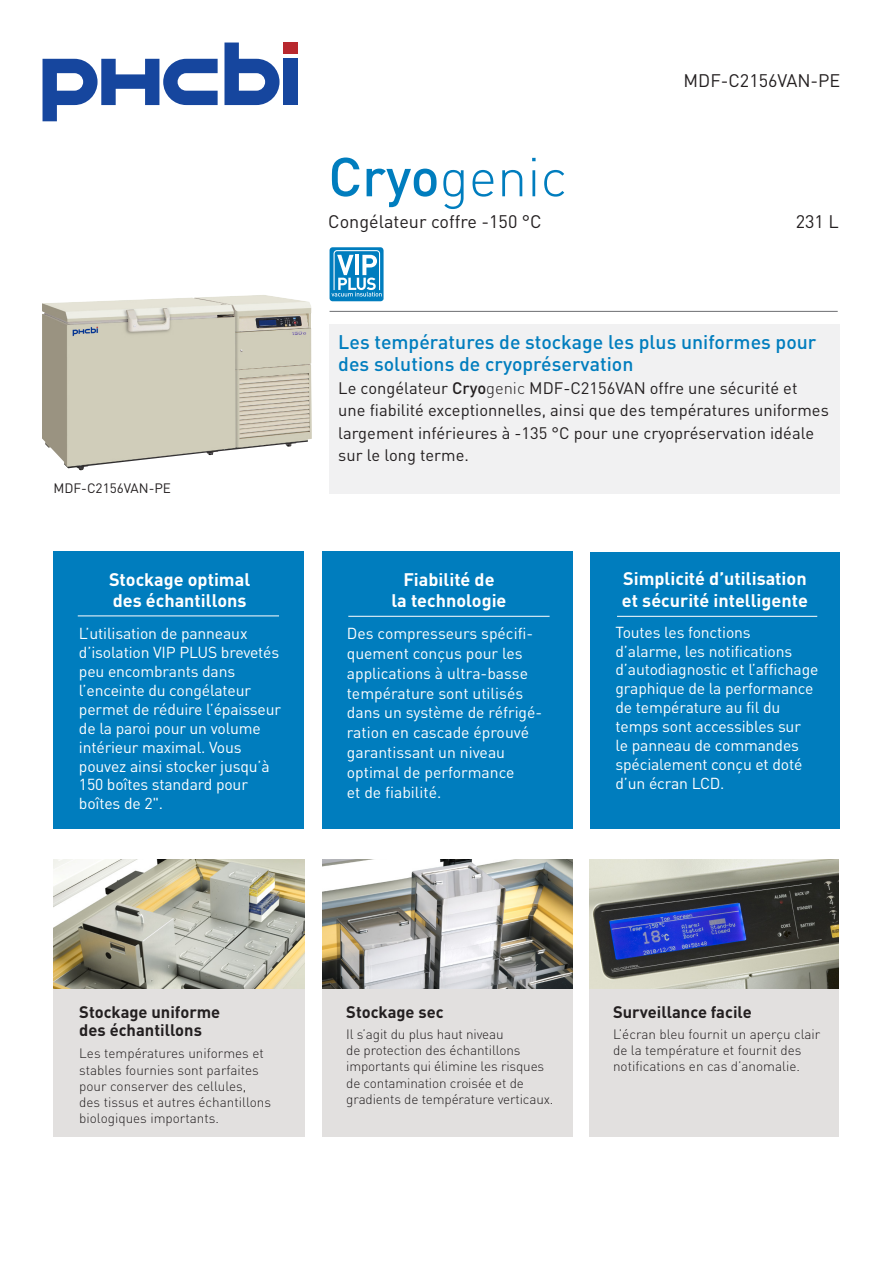
<style>
.page{position:relative;width:893px;height:1263px;background:#fff}
.page>*{position:absolute;margin:0;border:0;box-sizing:border-box;transform-origin:0 0}
.t1{font:300 54px "DINOT";color:#007dbe}
.t2{font:500 19.5px/22.5px "DINOT";color:#007dbe}
.t3{font:700 18px/21.6px "DINOT";color:#fff}
.t4{font:18px "DINOT";color:#231f20}
.t5{font:16.5px/22.5px "DINOT";color:#231f20}
.t6{font:700 16.5px/18px "DINOT";color:#231f20}
.t7{font:15.75px/18.9px "DINOT";letter-spacing:-.01em;color:#fff}
.t8{font:300 13.5px/16.2px "DINOT";color:#231f20}
.t9{font:13.5px "DINOT";color:#231f20}
.s1{font-weight:500}
.s2{font-weight:300}
</style>
<div class="page">
<div style="left:283px;top:59px;width:15px;height:46px;background:#16469e"></div>
<svg style="left:43px;top:59px;width:175px;height:62px"></svg>
<svg style="left:224px;top:43px;width:56px;height:62px"></svg>
<div style="left:283px;top:43px;width:15px;height:11px;background:#b8282e"></div>
<div style="left:330px;top:324px;width:510px;height:169px;background:#f1f1f2"></div>
<hr style="left:330px;top:311px;width:508px;height:1px;background:#6d6e71">
<div style="left:53px;top:551px;width:251px;height:278px;background:#007dbe"></div>
<div style="left:53px;top:859px;width:251px;height:278px;background:#e2e0df"></div>
<div style="left:322px;top:859px;width:250px;height:278px;background:#e2e0df"></div>
<div style="left:589px;top:859px;width:250px;height:278px;background:#e2e0df"></div>
<div style="left:322px;top:551px;width:250px;height:278px;background:#007dbe"></div>
<div style="left:590px;top:552px;width:249px;height:276px;background:#007dbe"></div>
<hr style="left:78px;top:616px;width:201px;height:1px;background:#fff">
<hr style="left:348px;top:616px;width:202px;height:1px;background:#fff">
<hr style="left:617px;top:616px;width:200px;height:1px;background:#fff">
<img style="left:322px;top:859px;width:250px;height:129px">
<img style="left:53px;top:859px;width:251px;height:129px">
<img style="left:590px;top:859px;width:249px;height:129px">
<svg style="left:330px;top:247px;width:54px;height:54px"></svg>
<img style="left:42px;top:295px;width:270px;height:176px">
<h1 class="t1" style="left:328px;top:144px;width:240px"><span class="s1">Cryo</span>genic</h1>
<p class="t4" style="left:328px;top:210px;width:215px">Congélateur coffre -150 °C</p>
<p class="t4" style="left:684px;top:69px;width:158px">MDF-C2156VAN-PE</p>
<p class="t4" style="left:796px;top:210px;width:44px">231 L</p>
<p class="t9" style="left:53px;top:480px;width:119px">MDF-C2156VAN-PE</p>
<p class="t3" style="left:109px;top:568px;width:143px">Stockage optimal des échantillons</p>
<p class="t7" style="left:79px;top:624px;width:204px">L’utilisation de panneaux d’isolation VIP PLUS brevetés peu encombrants dans l’enceinte du congélateur permet de réduire l’épaisseur de la paroi pour un volume intérieur maximal. Vous pouvez ainsi stocker jusqu’à<br>150 boîtes standard pour boîtes de 2".</p>
<p class="t2" style="left:338px;top:330px;width:480px">Les températures de stockage les plus uniformes pour des solutions de cryopréservation</p>
<p class="t5" style="left:338px;top:376px;width:492px">Le congélateur <span class="s1">Cryo</span><span class="s2">genic</span> MDF-C2156VAN offre une sécurité et une fiabilité exceptionnelles, ainsi que des températures uniformes largement inférieures à -135 °C pour une cryopréservation idéale sur le long terme.</p>
<p class="t3" style="left:391px;top:568px;width:117px;text-align:center">Fiabilité de<br>la technologie</p>
<p class="t7" style="left:347px;top:623px;width:194px;line-height:19.8px">Des compresseurs spécifi&shy;quement conçus pour les applications à ultra-basse température sont utilisés dans un système de réfrigé&shy;ration en cascade éprouvé garantissant un niveau optimal de performance<br>et de fiabilité.</p>
<p class="t3" style="left:622px;top:567px;width:187px">Simplicité d’utilisation et sécurité intelligente</p>
<p class="t7" style="left:615px;top:622px;width:204px">Toutes les fonctions d’alarme, les notifications d’autodiagnostic et l’affichage graphique de la performance de température au fil du temps sont accessibles sur<br>le panneau de commandes spécialement conçu et doté d’un écran LCD.</p>
<p class="t6" style="left:79px;top:1002px;width:143px">Stockage uniforme des échantillons</p>
<p class="t6" style="left:346px;top:1002px;width:99px">Stockage sec</p>
<p class="t8" style="left:79px;top:1045px;width:193px">Les températures uniformes et stables fournies sont parfaites pour conserver des cellules,<br>des tissus et autres échantillons biologiques importants.</p>
<p class="t8" style="left:346px;top:1026px;width:209px">Il s’agit du plus haut niveau<br>de protection des échantillons importants qui élimine les risques de contamination croisée et de gradients de température verticaux.</p>
<p class="t6" style="left:613px;top:1002px;width:140px">Surveillance facile</p>
<p class="t8" style="left:613px;top:1025px;width:209px">L’écran bleu fournit un aperçu clair de la température et fournit des notifications en cas d’anomalie.</p>
</div>
